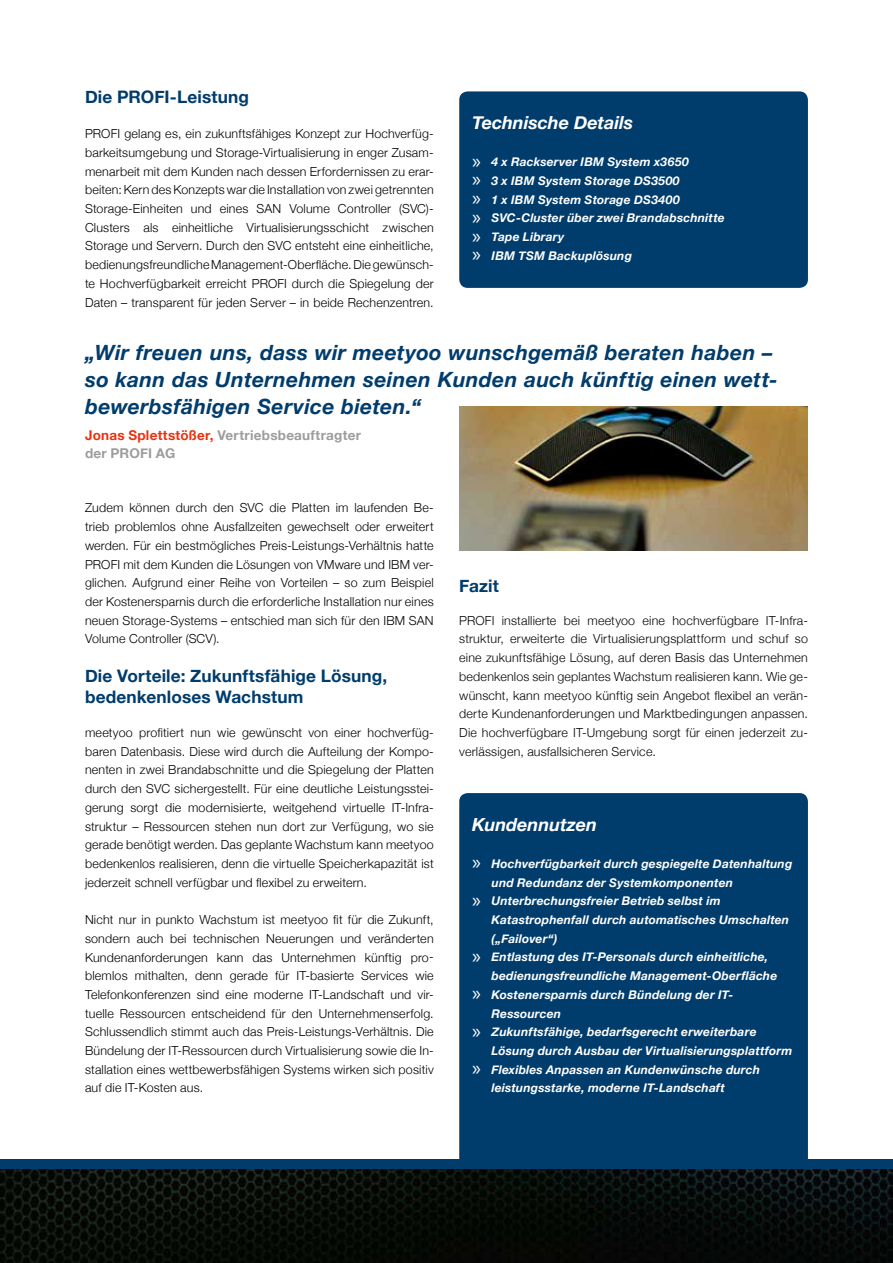
<style>
.page{position:relative;width:893px;height:1263px;background:#fff}
.page>*{position:absolute;margin:0;border:0;box-sizing:border-box;transform-origin:0 0}
.t1{font:italic 700 21px/27px "Helvetica Neue";letter-spacing:.015em;color:#003c6c}
.t2{font:italic 700 18px "Helvetica Neue";letter-spacing:-.005em;color:#fff}
.t3{font:700 17.25px/21px "Helvetica Neue";letter-spacing:.005em;color:#003c6c}
.t4{font:700 13.5px/18px "Helvetica Neue";letter-spacing:.02em;color:#9d9d9c}
.t5{font:300 12.45px/18.8px "Helvetica Neue";letter-spacing:.015em;color:#000;text-align:justify}
.t6{font:300 12.45px/18.8px "Helvetica Neue";letter-spacing:.015em;color:#060606;text-align:justify}
.t7{font:italic 700 12px/18.8px "Helvetica Neue";letter-spacing:.015em;color:#fff}
.s1{font-family:"Myriad Pro";font-weight:400;font-style:normal;font-size:21px}
.s2{color:#e63312}
</style>
<div class="page">
<div style="left:459px;top:793px;width:349px;height:366px;background:#003c6c"></div>
<div style="left:459px;top:91px;width:349px;height:197px;background:#003c6c;border-radius:9px"></div>
<svg style="left:0;top:1169px;width:893px;height:94px;background:#080c09"></svg>
<div style="left:0;top:1159px;width:893px;height:10px;background:#003c6c"></div>
<img style="left:459px;top:406px;width:349px;height:145px">
<h3 class="t3" style="left:85px;top:86px;width:165px">Die PROFI-Leistung</h3>
<p class="t5" style="left:85px;top:124px;width:350px">PROFI gelang es, ein zukunftsfähiges Konzept zur Hochverfüg&shy;barkeitsumgebung und Storage-Virtualisierung in enger Zusam&shy;menarbeit mit dem Kunden nach dessen Erfordernissen zu erar&shy;beiten: Kern des Konzepts war die Installation von zwei getrennten Storage-Einheiten und eines SAN Volume Controller (SVC)- Clusters als einheitliche Virtualisierungsschicht zwischen Storage und Servern. Durch den SVC entsteht eine einheitliche, bedienungsfreundliche Management-Oberfläche. Die gewünsch&shy;te Hochverfügbarkeit erreicht PROFI durch die Spiegelung der Daten – transparent für jeden Server – in beide Rechenzentren.</p>
<h2 class="t2" style="left:472px;top:111px;width:163px">Technische Details</h2>
<p class="t7" style="left:472px;top:152px;width:254px"><span class="s1">»</span> 4 x Rackserver IBM System x3650<br><span class="s1">»</span> 3 x IBM System Storage DS3500<br><span class="s1">»</span> 1 x IBM System Storage DS3400<br><span class="s1">»</span> SVC-Cluster über zwei Brandabschnitte <span class="s1">»</span> Tape Library<br><span class="s1">»</span> IBM TSM Backuplösung</p>
<h1 class="t1" style="left:85px;top:338px;width:694px">„Wir freuen uns, dass wir meetyoo wunschgemäß beraten haben – so kann das Unternehmen seinen Kunden auch künftig einen wett&shy;bewerbsfähigen Service bieten.“</h1>
<p class="t4" style="left:85px;top:426px;width:277px"><span class="s2">Jonas Splettstößer,</span> Vertriebsbeauftragter der PROFI AG</p>
<p class="t5" style="left:85px;top:498px;width:350px">Zudem können durch den SVC die Platten im laufenden Be&shy;trieb problemlos ohne Ausfallzeiten gewechselt oder erweitert werden. Für ein bestmögliches Preis-Leistungs-Verhältnis hatte PROFI mit dem Kunden die Lösungen von VMware und IBM ver&shy;glichen. Aufgrund einer Reihe von Vorteilen – so zum Beispiel der Kostenersparnis durch die erforderliche Installation nur eines neuen Storage-Systems – entschied man sich für den IBM SAN Volume Controller (SCV).</p>
<h3 class="t3" style="left:85px;top:665px;width:304px">Die Vorteile: Zukunftsfähige Lösung, bedenkenloses Wachstum</h3>
<p class="t5" style="left:85px;top:723px;width:350px">meetyoo profitiert nun wie gewünscht von einer hochverfüg&shy;baren Datenbasis. Diese wird durch die Aufteilung der Kompo&shy;nenten in zwei Brandabschnitte und die Spiegelung der Platten durch den SVC sichergestellt. Für eine deutliche Leistungsstei&shy;gerung sorgt die modernisierte, weitgehend virtuelle IT-Infra&shy;struktur – Ressourcen stehen nun dort zur Verfügung, wo sie gerade benötigt werden. Das geplante Wachstum kann meetyoo bedenkenlos realisieren, denn die virtuelle Speicherkapazität ist jederzeit schnell verfügbar und flexibel zu erweitern.</p>
<p class="t5" style="left:85px;top:910px;width:350px">Nicht nur in punkto Wachstum ist meetyoo fit für die Zukunft, sondern auch bei technischen Neuerungen und veränderten Kundenanforderungen kann das Unternehmen künftig pro&shy;blemlos mithalten, denn gerade für IT-basierte Services wie Telefonkonferenzen sind eine moderne IT-Landschaft und vir&shy;tuelle Ressourcen entscheidend für den Unternehmenserfolg.<br>Schlussendlich stimmt auch das Preis-Leistungs-Verhältnis. Die Bündelung der IT-Ressourcen durch Virtualisierung sowie die In&shy;stallation eines wettbewerbsfähigen Systems wirken sich positiv auf die IT-Kosten aus.</p>
<h3 class="t3" style="left:459px;top:575px;width:41px">Fazit</h3>
<p class="t6" style="left:459px;top:611px;width:350px">PROFI installierte bei meetyoo eine hochverfügbare IT-Infra&shy;struktur, erweiterte die Virtualisierungsplattform und schuf so eine zukunftsfähige Lösung, auf deren Basis das Unternehmen bedenkenlos sein geplantes Wachstum realisieren kann. Wie ge&shy;wünscht, kann meetyoo künftig sein Angebot flexibel an verän&shy;derte Kundenanforderungen und Marktbedingungen anpassen.<br>Die hochverfügbare IT-Umgebung sorgt für einen jederzeit zu&shy;verlässigen, ausfallsicheren Service.</p>
<h2 class="t2" style="left:472px;top:813px;width:127px">Kundennutzen</h2>
<p class="t7" style="left:472px;top:854px;width:322px"><span class="s1">»</span> Hochverfügbarkeit durch gespiegelte Datenhaltung</p>
<p class="t7" style="left:491px;top:873px;width:243px">und Redundanz der Systemkomponenten</p>
<p class="t7" style="left:472px;top:891px;width:250px"><span class="s1">»</span> Unterbrechungsfreier Betrieb selbst im</p>
<p class="t7" style="left:491px;top:910px;width:299px">Katastrophenfall durch automatisches Umschalten</p>
<p class="t7" style="left:491px;top:929px;width:67px">(„Failover“)</p>
<p class="t7" style="left:472px;top:947px;width:298px"><span class="s1">»</span> Entlastung des IT-Personals durch einheitliche,</p>
<p class="t7" style="left:491px;top:966px;width:287px">bedienungsfreundliche Management-Oberfläche</p>
<p class="t7" style="left:472px;top:985px;width:263px"><span class="s1">»</span> Kostenersparnis durch Bündelung der IT-</p>
<p class="t7" style="left:491px;top:1004px;width:71px">Ressourcen</p>
<p class="t7" style="left:472px;top:1022px;width:286px"><span class="s1">»</span> Zukunftsfähige, bedarfsgerecht erweiterbare</p>
<p class="t7" style="left:491px;top:1041px;width:302px">Lösung durch Ausbau der Virtualisierungsplattform</p>
<p class="t7" style="left:472px;top:1060px;width:290px"><span class="s1">»</span> Flexibles Anpassen an Kundenwünsche durch</p>
<p class="t7" style="left:491px;top:1078px;width:235px">leistungsstarke, moderne IT-Landschaft</p>
</div>
